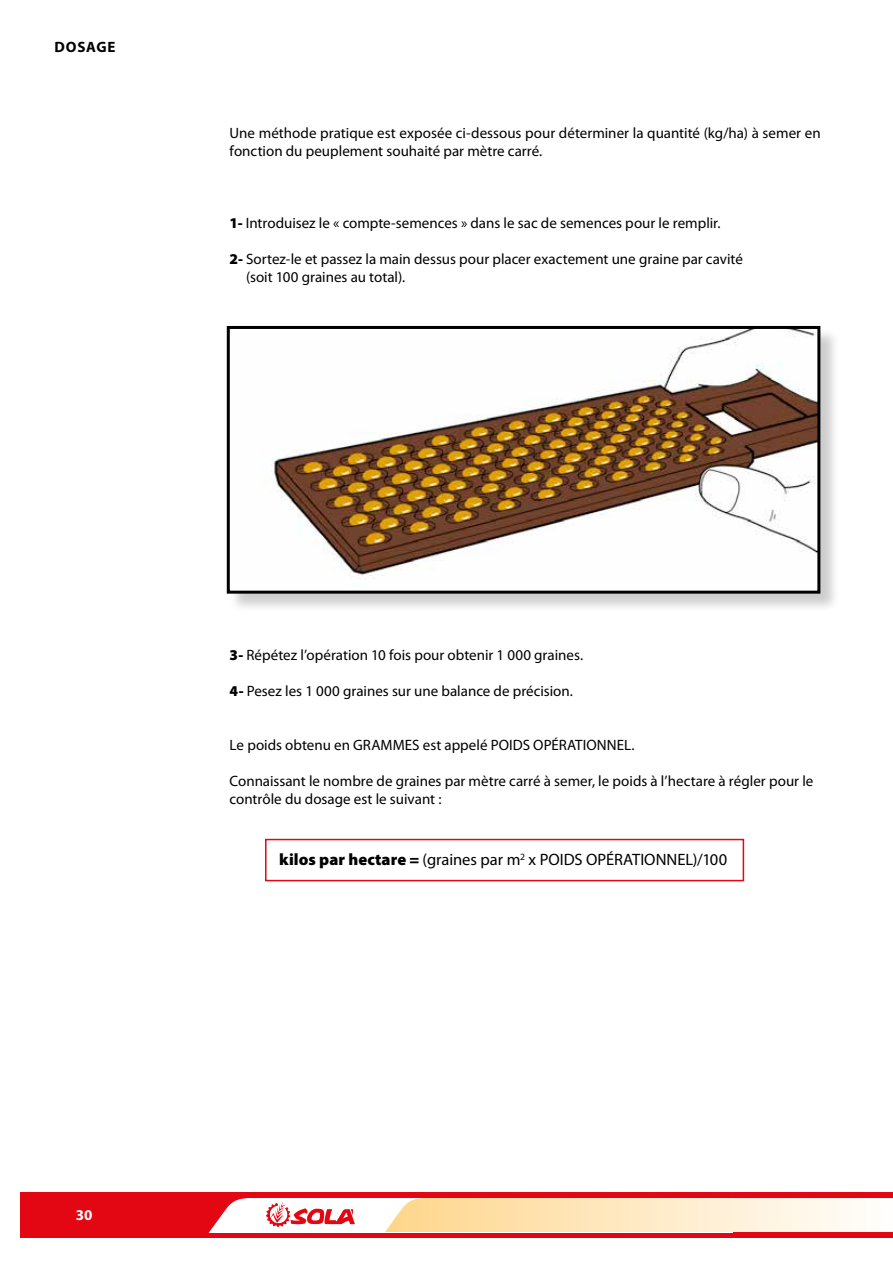
<style>
.page{position:relative;width:893px;height:1263px;background:#fff}
.page>*{position:absolute;margin:0;border:0;box-sizing:border-box;transform-origin:0 0}
.t1{font:16.5px "Myriad Pro";letter-spacing:-.005em;color:#000}
.t2{font:15px/18px "Myriad Pro";color:#000}
.t3{font:700 15px "Myriad Pro";letter-spacing:.045em;color:#000}
.t4{font:700 15px "Myriad Pro";color:#fff}
.s1{font-weight:900}
</style>
<div class="page">
<div style="left:20px;top:1192px;width:873px;height:45px;background:#e30613"></div>
<svg style="left:209px;top:1198px;width:684px;height:34px;background:#fde2c8"></svg>
<div style="left:228px;top:327px;width:612px;height:286px;background:#000;opacity:.2"></div>
<svg style="left:226px;top:326px;width:596px;height:269px"></svg>
<div style="left:265px;top:839px;width:479px;height:42px;border:2px solid #e30613"></div>
<p class="t3" style="left:55px;top:38px;width:62px">DOSAGE</p>
<p class="t2" style="left:230px;top:123px;width:593px">Une méthode pratique est exposée ci-dessous pour déterminer la quantité (kg/ha) à semer en fonction du peuplement souhaité par mètre carré.</p>
<p class="t2" style="left:230px;top:213px;width:492px"><span class="s1">1-</span> Introduisez le « compte-semences » dans le sac de semences pour le remplir.</p>
<p class="t2" style="left:246px;top:249px;width:498px;text-indent:-16px"><span class="s1">2-</span> Sortez-le et passez la main dessus pour placer exactement une graine par cavité (soit 100 graines au total).</p>
<p class="t4" style="left:76px;top:1205px;width:18px">30</p>
<p class="t2" style="left:230px;top:645px;width:355px"><span class="s1">3-</span> Répétez l’opération 10 fois pour obtenir 1 000 graines.</p>
<p class="t2" style="left:230px;top:681px;width:345px"><span class="s1">4-</span> Pesez les 1 000 graines sur une balance de précision.</p>
<p class="t2" style="left:230px;top:735px;width:406px">Le poids obtenu en GRAMMES est appelé POIDS OPÉRATIONNEL.</p>
<p class="t2" style="left:230px;top:771px;width:585px">Connaissant le nombre de graines par mètre carré à semer, le poids à l’hectare à régler pour le contrôle du dosage est le suivant :</p>
<p class="t1" style="left:279px;top:850px;width:449px"><span class="s1">kilos par hectare =</span> (graines par m<sup>2</sup> x POIDS OPÉRATIONNEL)/100</p>
</div>
